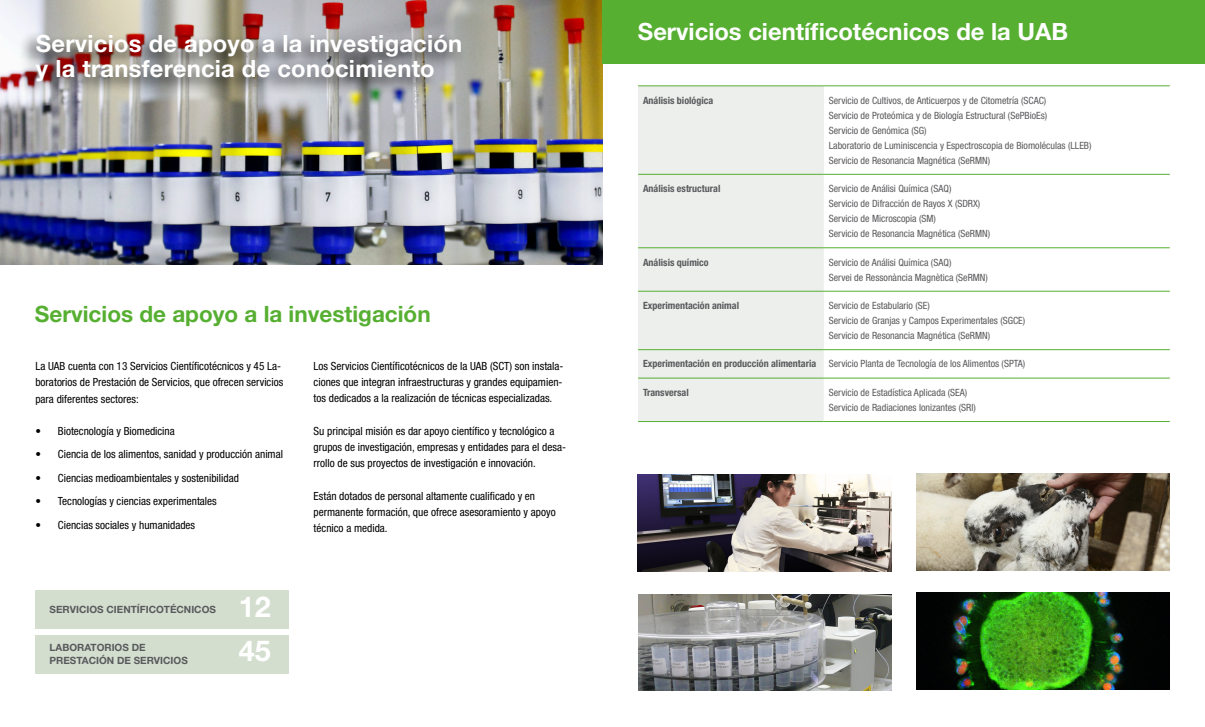
<style>
.page{position:relative;width:1205px;height:727px;background:#fff}
.page>*{position:absolute;margin:0;border:0;box-sizing:border-box;transform-origin:0 0}
.t1{font:700 28.75px/44.8px "Helvetica Neue LT Std";color:#fff}
.t2{font:700 23.75px/25px "Helvetica Neue LT Std";letter-spacing:.01em;color:#fff}
.t3{font:700 22.5px "Helvetica Neue LT Std";color:#56af31}
.t4{font:condensed 11.25px/16.2px "Helvetica Neue LT Std";color:#000}
.t5{font:condensed 10px/15px "Helvetica Neue LT Std";color:#59595c}
.t6{font:700 condensed 10px "Helvetica Neue LT Std";color:#59595c}
.t7{font:700 10px/12.5px "Helvetica Neue LT Std";color:#585a5c}
</style>
<div class="page">
<div style="left:35px;top:589px;width:254px;height:39px;background:#d4decf"></div>
<div style="left:35px;top:634px;width:254px;height:39px;background:#d4decf"></div>
<img style="left:0;top:0;width:602px;height:264px">
<div style="left:18px;top:30px;width:447px;height:69px;background:#000;opacity:.75"></div>
<div style="left:602px;top:0;width:603px;height:63px;background:#56af31"></div>
<div style="left:638px;top:86px;width:186px;height:88px;background:#edefec"></div>
<div style="left:638px;top:175px;width:186px;height:246px;background:#edefec"></div>
<div style="left:638px;top:291px;width:186px;height:58px;background:#edefec"></div>
<hr style="left:638px;top:86px;width:186px;height:1px;background:#56af31">
<hr style="left:824px;top:86px;width:346px;height:1px;background:#56af31">
<hr style="left:638px;top:174px;width:186px;height:1px;background:#56af31">
<hr style="left:824px;top:174px;width:346px;height:1px;background:#56af31">
<hr style="left:638px;top:247px;width:186px;height:1px;background:#56af31">
<hr style="left:824px;top:247px;width:346px;height:1px;background:#56af31">
<hr style="left:638px;top:291px;width:186px;height:1px;background:#56af31">
<hr style="left:824px;top:291px;width:346px;height:1px;background:#56af31">
<hr style="left:638px;top:349px;width:186px;height:1px;background:#56af31">
<hr style="left:824px;top:349px;width:346px;height:1px;background:#56af31">
<hr style="left:638px;top:378px;width:186px;height:1px;background:#56af31">
<hr style="left:824px;top:378px;width:346px;height:1px;background:#56af31">
<hr style="left:638px;top:421px;width:186px;height:1px;background:#56af31">
<hr style="left:824px;top:421px;width:346px;height:1px;background:#56af31">
<img style="left:638px;top:474px;width:253px;height:97px">
<img style="left:638px;top:594px;width:253px;height:96px">
<img style="left:916px;top:473px;width:253px;height:97px">
<img style="left:916px;top:592px;width:254px;height:97px">
<h2 class="t2" style="left:36px;top:30px;width:428px">Servicios de apoyo a la investigación y la transferencia de conocimiento</h2>
<h3 class="t3" style="left:35px;top:300px;width:397px">Servicios de apoyo a la investigación</h3>
<p class="t4" style="left:35px;top:358px;width:249px">La UAB cuenta con 13 Servicios Científicotécnicos y 45 La&shy;boratorios de Prestación de Servicios, que ofrecen servicios para diferentes sectores:</p>
<p class="t4" style="left:35px;top:423px;width:141px">• Biotecnología y Biomedicina</p>
<p class="t4" style="left:35px;top:446px;width:249px">• Ciencia de los alimentos, sanidad y producción animal</p>
<p class="t4" style="left:35px;top:469px;width:205px">• Ciencias medioambientales y sostenibilidad</p>
<p class="t4" style="left:35px;top:493px;width:183px">• Tecnologías y ciencias experimentales</p>
<p class="t4" style="left:35px;top:516px;width:161px">• Ciencias sociales y humanidades</p>
<p class="t7" style="left:50px;top:602px;width:168px">SERVICIOS CIENTÍFICOTÉCNICOS</p>
<p class="t7" style="left:50px;top:641px;width:140px">LABORATORIOS DE<br>PRESTACIÓN DE SERVICIOS</p>
<h1 class="t1" style="left:239px;top:583px;width:33px">12<br>45</h1>
<p class="t4" style="left:314px;top:357px;width:251px;text-align:justify">Los Servicios Científicotécnicos de la UAB (SCT) son instala&shy;ciones que integran infraestructuras y grandes equipamien&shy;tos dedicados a la realización de técnicas especializadas.</p>
<p class="t4" style="left:314px;top:422px;width:254px">Su principal misión es dar apoyo científico y tecnológico a grupos de investigación, empresas y entidades para el desa&shy;rrollo de sus proyectos de investigación e innovación.</p>
<p class="t4" style="left:314px;top:487px;width:244px">Están dotados de personal altamente cualificado y en permanente formación, que ofrece asesoramiento y apoyo técnico a medida.</p>
<h2 class="t2" style="left:638px;top:18px;width:432px">Servicios científicotécnicos de la UAB</h2>
<p class="t6" style="left:643px;top:94px;width:72px">Análisis biológica</p>
<p class="t5" style="left:829px;top:92px;width:264px">Servicio de Cultivos, de Anticuerpos y de Citometría (SCAC)<br>Servicio de Proteómica y de Biología Estructural (SePBioEs)<br>Servicio de Genómica (SG)<br>Laboratorio de Luminiscencia y Espectroscopia de Biomoléculas (LLEB)<br>Servicio de Resonancia Magnética (SeRMN)</p>
<p class="t6" style="left:643px;top:182px;width:79px">Análisis estructural</p>
<p class="t5" style="left:829px;top:181px;width:163px">Servicio de Análisi Química (SAQ)<br>Servicio de Difracción de Rayos X (SDRX)<br>Servicio de Microscopia (SM)<br>Servicio de Resonancia Magnética (SeRMN)</p>
<p class="t6" style="left:643px;top:256px;width:67px">Análisis químico</p>
<p class="t5" style="left:829px;top:254px;width:161px">Servicio de Análisi Química (SAQ)<br>Servei de Ressonància Magnètica (SeRMN)</p>
<p class="t6" style="left:643px;top:299px;width:97px">Experimentación animal</p>
<p class="t5" style="left:829px;top:298px;width:198px">Servicio de Estabulario (SE)<br>Servicio de Granjas y Campos Experimentales (SGCE)<br>Servicio de Resonancia Magnética (SeRMN)</p>
<p class="t6" style="left:643px;top:358px;width:175px">Experimentación en producción alimentaria</p>
<p class="t5" style="left:829px;top:356px;width:198px">Servicio Planta de Tecnología de los Alimentos (SPTA)</p>
<p class="t6" style="left:643px;top:386px;width:47px">Transversal</p>
<p class="t5" style="left:829px;top:384px;width:148px">Servicio de Estadística Aplicada (SEA)<br>Servicio de Radiaciones Ionizantes (SRI)</p>
</div>
